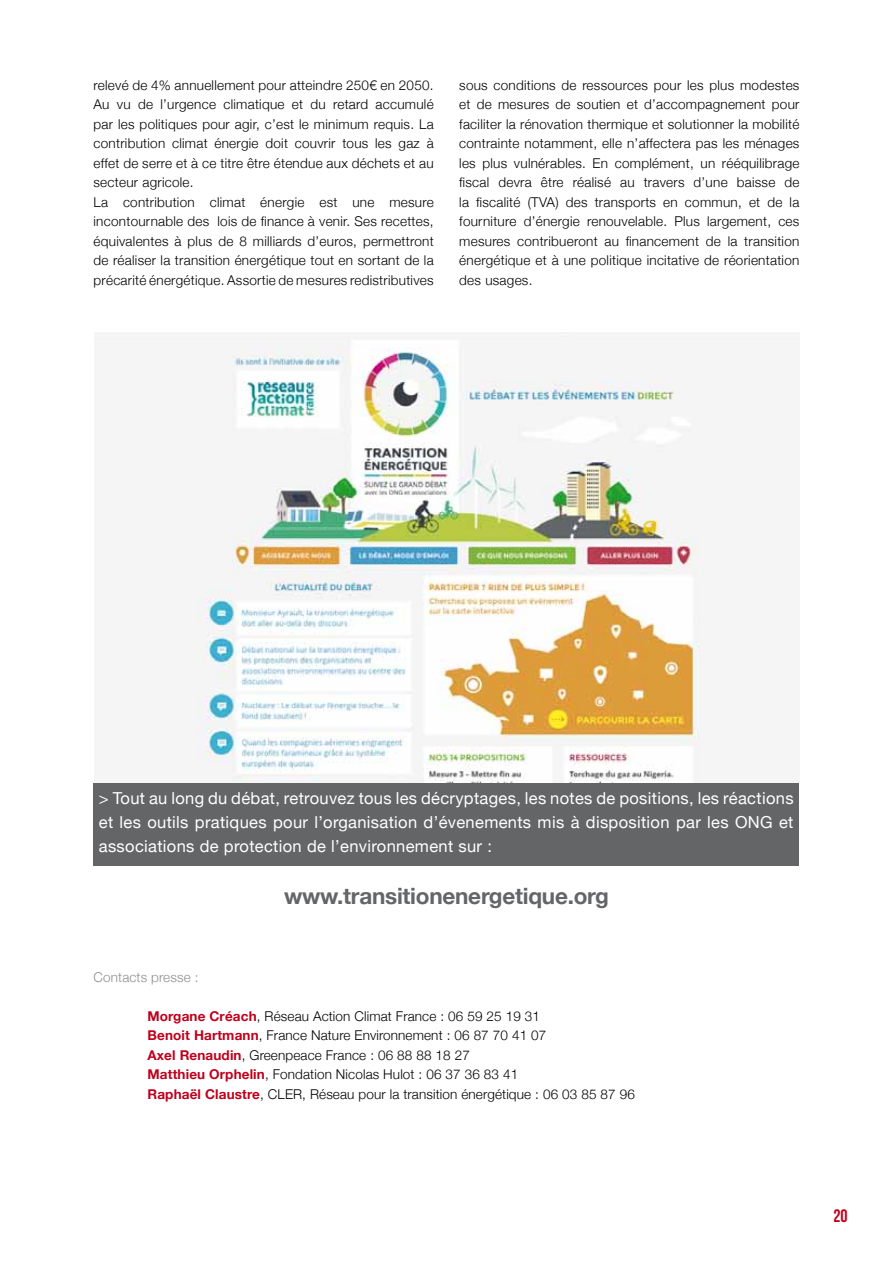
<style>
.page{position:relative;width:893px;height:1263px;background:#fff}
.page>*{position:absolute;margin:0;border:0;box-sizing:border-box;transform-origin:0 0}
.t1{font:700 22.5px "Helvetica Neue";letter-spacing:-.01em;color:#646567}
.t2{font:18px "Bebas Neue";color:#bf001c}
.t3{font:16.5px/24px "Helvetica Neue";letter-spacing:.02em;color:#fff;text-align:justify}
.t4{font:300 13.5px/19.5px "Helvetica Neue";letter-spacing:.02em;color:#000}
.t5{font:300 13.5px "Helvetica Neue";letter-spacing:.01em;color:#8e8f91}
.s1{font-weight:700;color:#bf001c}
</style>
<div class="page">
<img style="left:94px;top:333px;width:705px;height:449px">
<div style="left:94px;top:783px;width:705px;height:83px;background:#646567"></div>
<p class="t4" style="left:94px;top:75px;width:342px">relevé de 4% annuellement pour atteindre 250€ en 2050.<br>Au vu de l’urgence climatique et du retard accumulé par les politiques pour agir, c’est le minimum requis. La contribution climat énergie doit couvrir tous les gaz à effet de serre et à ce titre être étendue aux déchets et au secteur agricole.<br>La contribution climat énergie est une mesure incontournable des lois de finance à venir. Ses recettes, équivalentes à plus de 8 milliards d’euros, permettront de réaliser la transition énergétique tout en sortant de la précarité énergétique. Assortie de mesures redistributives</p>
<p class="t4" style="left:459px;top:75px;width:342px;text-align:justify">sous conditions de ressources pour les plus modestes et de mesures de soutien et d’accompagnement pour faciliter la rénovation thermique et solutionner la mobilité contrainte notamment, elle n’affectera pas les ménages les plus vulnérables. En complément, un rééquilibrage fiscal devra être réalisé au travers d’une baisse de la fiscalité (TVA) des transports en commun, et de la fourniture d’énergie renouvelable. Plus largement, ces mesures contribueront au financement de la transition énergétique et à une politique incitative de réorientation des usages.</p>
<p class="t3" style="left:99px;top:786px;width:696px">&gt; Tout au long du débat, retrouvez tous les décryptages, les notes de positions, les réactions et les outils pratiques pour l’organisation d’évenements mis à disposition par les ONG et associations de protection de l’environnement sur :</p>
<h1 class="t1" style="left:284px;top:882px;width:326px">www.transitionenergetique.org</h1>
<p class="t5" style="left:94px;top:968px;width:106px">Contacts presse :</p>
<p class="t4" style="left:148px;top:1006px;width:489px"><span class="s1">Morgane Créach</span>, Réseau Action Climat France : 06 59 25 19 31<br><span class="s1">Benoit Hartmann</span>, France Nature Environnement : 06 87 70 41 07<br><span class="s1">Axel Renaudin</span>, Greenpeace France : 06 88 88 18 27<br><span class="s1">Matthieu Orphelin</span>, Fondation Nicolas Hulot : 06 37 36 83 41<br><span class="s1">Raphaël Claustre</span>, CLER, Réseau pour la transition énergétique : 06 03 85 87 96</p>
<h2 class="t2" style="left:833px;top:1206px;width:16px">20</h2>
</div>
